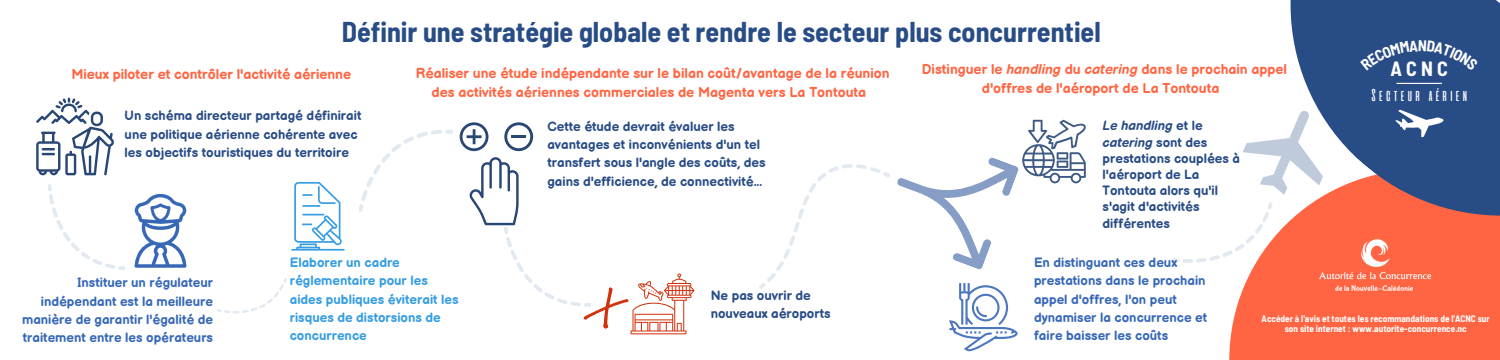
<style>
.page{position:relative;width:1500px;height:360px;background:#fff}
.page>*{position:absolute;margin:0;border:0;box-sizing:border-box;transform-origin:0 0}
.t1{font:700 semi-condensed 28px "Barlow";color:#284c86}
.t2{font:700 semi-condensed 20.08px "Barlow";color:#fff}
.t3{font:17.08px "Alienscows";color:#fff}
.t4{font:700 14px/19.5px "Balsamiq Sans";color:#ff6542;text-align:center}
.t5{font:700 13.2px/18.3px "Balsamiq Sans";color:#284c86}
.t6{font:700 13.2px/18.3px "Balsamiq Sans";color:#3768b7}
.t7{font:700 13.2px/18.3px "Balsamiq Sans";color:#369de2}
.t8{font:700 semi-condensed 9.28px/10.2px "Barlow";color:#fff;text-align:center}
.s1{font-style:italic}
</style>
<div class="page">
<div style="left:1229px;top:242px;width:271px;height:118px;background:#ff6542"></div>
<svg style="left:1290px;top:0;width:210px;height:242px;background:#575981"></svg>
<hr style="left:1397px;top:83px;width:45px;height:1px;background:#fff">
<svg style="left:1395px;top:110px;width:48px;height:27px"></svg>
<img style="left:1319px;top:232px;width:114px;height:66px">
<svg style="left:759px;top:120px;width:327px;height:231px"></svg>
<svg style="left:1172px;top:109px;width:163px;height:179px"></svg>
<svg style="left:36px;top:98px;width:78px;height:77px"></svg>
<svg style="left:48px;top:184px;width:138px;height:86px"></svg>
<svg style="left:217px;top:278px;width:70px;height:36px"></svg>
<svg style="left:291px;top:182px;width:54px;height:69px"></svg>
<svg style="left:359px;top:130px;width:94px;height:82px"></svg>
<svg style="left:460px;top:122px;width:28px;height:29px"></svg>
<svg style="left:504px;top:122px;width:29px;height:29px"></svg>
<hr style="left:512px;top:135px;width:14px;height:3px;background:#294774">
<svg style="left:469px;top:157px;width:226px;height:177px"></svg>
<div style="left:1360px;top:40px;width:118px;height:31px;background:#284c86"></div>
<h1 class="t1" style="left:342px;top:14px;width:761px">Définir une stratégie globale et rendre le secteur plus concurrentiel</h1>
<p class="t4" style="left:922px;top:60px;width:367px">Distinguer le <span class="s1">handling</span> du <span class="s1">catering</span> dans le prochain appel d'offres de l'aéroport de La Tontouta</p>
<p class="t4" style="left:71px;top:65px;width:281px">Mieux piloter et contrôler l'activité aérienne</p>
<p class="t4" style="left:416px;top:64px;width:475px">Réaliser une étude indépendante sur le bilan coût/avantage de la réunion des activités aériennes commerciales de Magenta vers La Tontouta</p>
<p class="t5" style="left:125px;top:107px;width:238px">Un schéma directeur partagé définirait une politique aérienne cohérente avec les objectifs touristiques du territoire</p>
<p class="t5" style="left:547px;top:118px;width:220px">Cette étude devrait évaluer les avantages et inconvénients d'un tel transfert sous l'angle des coûts, des gains d'efficience, de connectivité...</p>
<p class="t5" style="left:1103px;top:118px;width:139px;line-height:16.2px"><span class="s1">Le handling</span> et le <span class="s1">catering</span> sont des prestations couplées à l'aéroport de La<br>Tontouta alors qu'il s'agit d'activités différentes</p>
<h2 class="t2" style="left:1391px;top:56px;width:59px">ACNC</h2>
<p class="t3" style="left:1370px;top:85px;width:100px">Secteur aérien</p>
<p class="t6" style="left:22px;top:274px;width:193px;text-align:right">Instituer un régulateur indépendant est la meilleure manière de garantir l'égalité de traitement entre les opérateurs</p>
<p class="t7" style="left:290px;top:254px;width:170px">Elaborer un cadre réglementaire pour les aides publiques éviterait les risques de distorsions de concurrence</p>
<p class="t5" style="left:711px;top:287px;width:121px">Ne pas ouvrir de nouveaux aéroports</p>
<p class="t6" style="left:1034px;top:254px;width:175px">En distinguant ces deux prestations dans le prochain appel d'offres, l'on peut dynamiser la concurrence et faire baisser les coûts</p>
<p class="t8" style="left:1262px;top:313px;width:230px">Accéder à l'avis et toutes les recommandations de l'ACNC sur son site internet : www.autorite-concurrence.nc</p>
</div>
